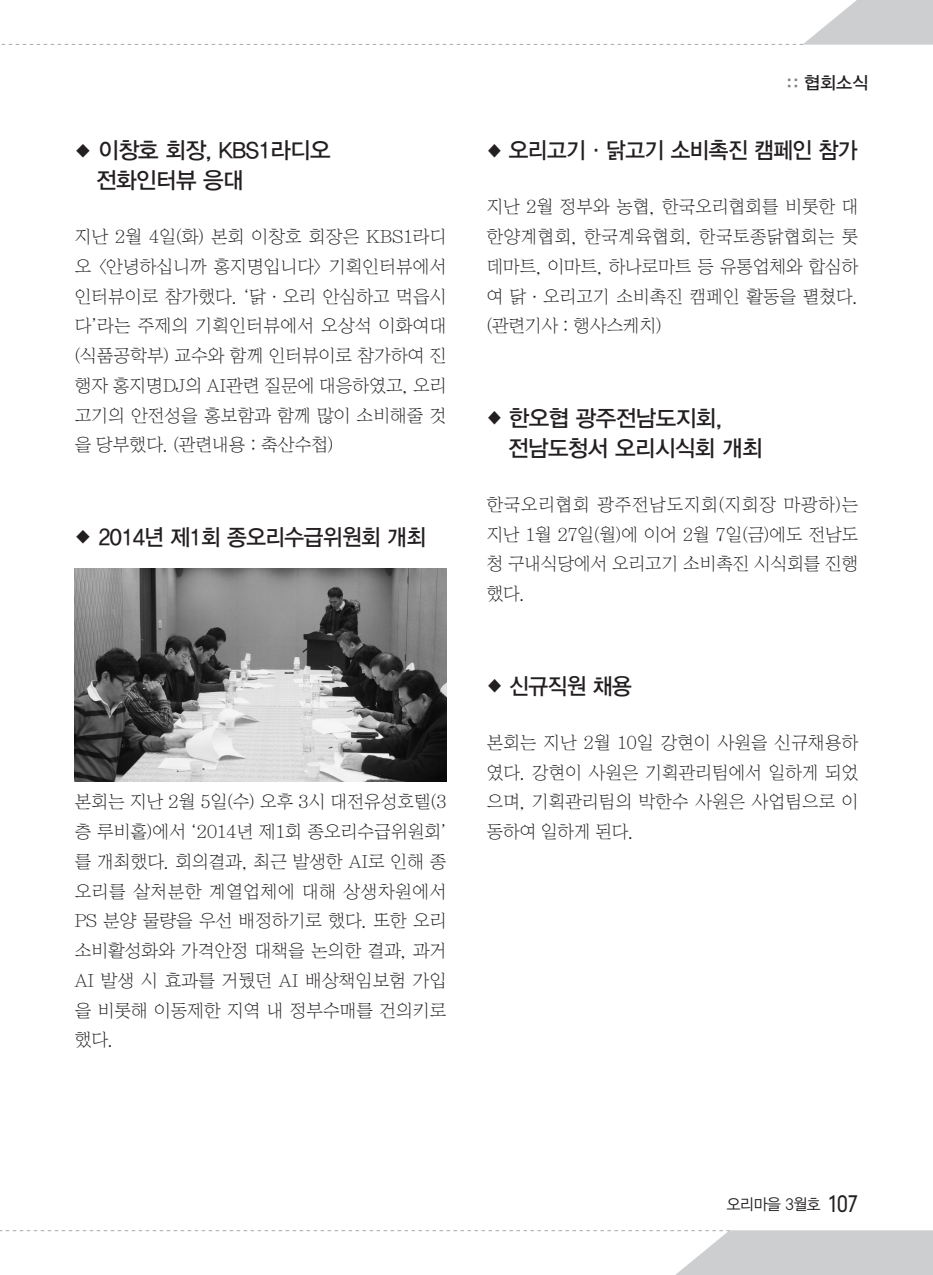
<style>
.page{position:relative;width:933px;height:1275px;background:#fff}
.page>*{position:absolute;margin:0;border:0;box-sizing:border-box;transform-origin:0 0}
.t1{font:22.75px "YDIYGO330";letter-spacing:-.025em;color:#231f20}
.t2{font:22.75px "YDIYGO330";letter-spacing:-.025em;color:#231f20;scale:.94 1}
.t3{font:17.5px/29.8px "YDIY Sin";letter-spacing:-.025em;color:#231f20;text-align:justify}
.t4{font:17.5px "YDIYGO330";color:#231f20}
.t5{font:15.75px "YDIYGO320";letter-spacing:-.025em;color:#231f20;scale:.95 1}
.s1{font-size:17.5px}
.s2{font-family:"Gulim"}
.s3{font-family:"YDIYGO360";font-size:14px;color:#808285}
.s4{font-family:"DIN Neuzeit Grotesk Std";font-weight:300;font-size:22.75px}
</style>
<div class="page">
<svg style="left:0;top:1230px;width:933px;height:45px"></svg>
<svg style="left:1px;top:0;width:932px;height:45px"></svg>
<img style="left:74px;top:568px;width:372px;height:213px">
<p class="t1" style="left:74px;top:138px;width:258px"><span class="s1">◆</span> 이창호 회장, KBS1라디오</p>
<p class="t1" style="left:96px;top:167px;width:149px">전화인터뷰 응대</p>
<p class="t3" style="left:74px;top:222px;width:374px">지난 2월 4일(화) 본회 이창호 회장은 KBS1라디 오 &lt;안녕하십니까 홍지명입니다&gt; 기획인터뷰에서 인터뷰이로 참가했다. <span class="s2">‘</span>닭·오리 안심하고 먹읍시 다<span class="s2">’</span>라는 주제의 기획인터뷰에서 오상석 이화여대 (식품공학부) 교수와 함께 인터뷰이로 참가하여 진 행자 홍지명DJ의 AI관련 질문에 대응하였고, 오리 고기의 안전성을 홍보함과 함께 많이 소비해줄 것 을 당부했다. (관련내용 : 축산수첩)</p>
<p class="t2" style="left:74px;top:524px;width:376px"><span class="s1">◆</span> 2014년 제1회 종오리수급위원회 개최</p>
<p class="t3" style="left:74px;top:788px;width:374px">본회는 지난 2월 5일(수) 오후 3시 대전유성호텔(3 층 루비홀)에서 <span class="s2">‘</span>2014년 제1회 종오리수급위원회<span class="s2">’ </span>를 개최했다. 회의결과, 최근 발생한 AI로 인해 종 오리를 살처분한 계열업체에 대해 상생차원에서 PS 분양 물량을 우선 배정하기로 했다. 또한 오리 소비활성화와 가격안정 대책을 논의한 결과, 과거 AI 발생 시 효과를 거뒀던 AI 배상책임보험 가입 을 비롯해 이동제한 지역 내 정부수매를 건의키로 했다.</p>
<p class="t4" style="left:786px;top:73px;width:84px"><span class="s3">::</span> 협회소식</p>
<p class="t2" style="left:486px;top:138px;width:396px"><span class="s1">◆</span> 오리고기·닭고기 소비촉진 캠페인 참가</p>
<p class="t3" style="left:486px;top:193px;width:374px">지난 2월 정부와 농협, 한국오리협회를 비롯한 대 한양계협회, 한국계육협회, 한국토종닭협회는 롯 데마트, 이마트, 하나로마트 등 유통업체와 합심하 여 닭·오리고기 소비촉진 캠페인 활동을 펼쳤다. (관련기사 : 행사스케치)</p>
<p class="t1" style="left:486px;top:405px;width:237px"><span class="s1">◆</span> 한오협 광주전남도지회,</p>
<p class="t1" style="left:508px;top:435px;width:256px">전남도청서 오리시식회 개최</p>
<p class="t3" style="left:486px;top:490px;width:374px">한국오리협회 광주전남도지회(지회장 마광하)는 지난 1월 27일(월)에 이어 2월 7일(금)에도 전남도 청 구내식당에서 오리고기 소비촉진 시식회를 진행 했다.</p>
<p class="t2" style="left:486px;top:673px;width:156px"><span class="s1">◆</span> 신규직원 채용</p>
<p class="t3" style="left:486px;top:728px;width:374px">본회는 지난 2월 10일 강현이 사원을 신규채용하 였다. 강현이 사원은 기획관리팀에서 일하게 되었 으며, 기획관리팀의 박한수 사원은 사업팀으로 이 동하여 일하게 된다.</p>
<p class="t5" style="left:727px;top:1196px;width:140px">오리마을 3월호 <span class="s4">107</span></p>
</div>
